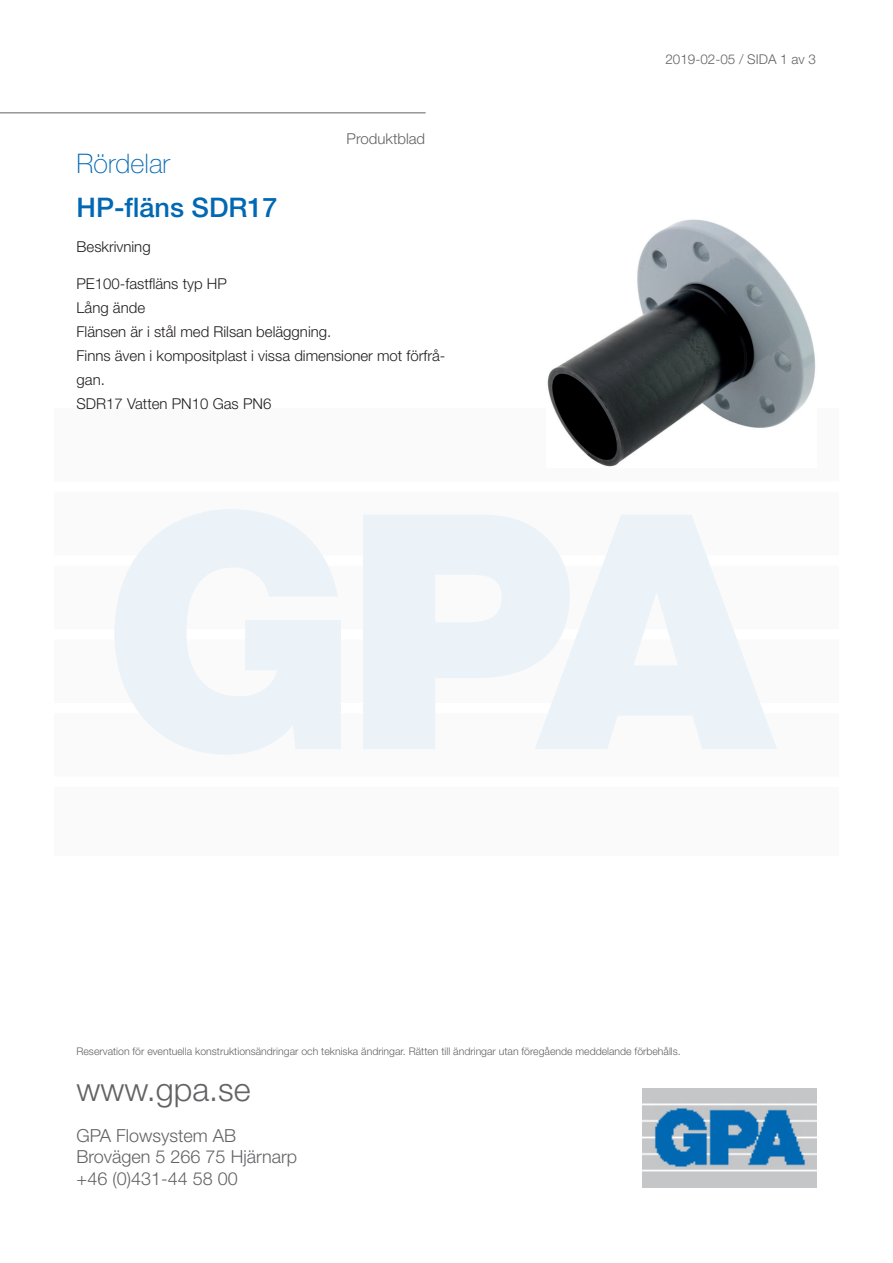
<style>
.page{position:relative;width:893px;height:1263px;background:#fff}
.page>*{position:absolute;margin:0;border:0;box-sizing:border-box;transform-origin:0 0}
.t1{font:300 32.4px "Helvetica Neue LT Std";color:#636366}
.t2{font:500 27px "Helvetica Neue LT Std";color:#0168b3}
.t3{font:100 27px "Helvetica Neue LT Std";color:#0168b3}
.t4{font:300 18px/21.6px "Helvetica Neue LT Std";color:#636366}
.t5{font:300 15px/24px "Helvetica Neue LT Std";color:#231f20}
.t6{font:300 15px "Helvetica Neue LT Std";color:#636366}
.t7{font:300 13.5px "Helvetica Neue LT Std";color:#636366}
.t8{font:300 10.5px "Helvetica Neue LT Std";color:#636366}
</style>
<div class="page">
<div style="left:54px;top:408px;width:785px;height:447px;background:#fafafa"></div>
<div style="left:54px;top:777px;width:785px;height:10px;background:#fff"></div>
<div style="left:54px;top:703px;width:785px;height:10px;background:#fff"></div>
<div style="left:54px;top:629px;width:785px;height:10px;background:#fff"></div>
<div style="left:54px;top:555px;width:785px;height:11px;background:#fff"></div>
<div style="left:54px;top:482px;width:785px;height:10px;background:#fff"></div>
<svg style="left:114px;top:509px;width:227px;height:246px;fill:#ebf3f9"></svg>
<svg style="left:363px;top:515px;width:172px;height:234px;fill:#ebf3f9"></svg>
<svg style="left:535px;top:515px;width:242px;height:234px;fill:#ebf3f9"></svg>
<hr style="left:0;top:112px;width:426px;height:1px;background:#636366">
<img style="left:643px;top:1088px;width:173px;height:99px">
<img style="left:547px;top:219px;width:269px;height:248px">
<h2 class="t3" style="left:77px;top:148px;width:95px">Rördelar</h2>
<h2 class="t2" style="left:77px;top:191px;width:203px">HP-fläns SDR17</h2>
<p class="t6" style="left:347px;top:129px;width:80px">Produktblad</p>
<p class="t5" style="left:77px;top:235px;width:76px">Beskrivning</p>
<p class="t5" style="left:77px;top:271px;width:370px">PE100-fastfläns typ HP<br>Lång ände<br>Flänsen är i stål med Rilsan beläggning.<br>Finns även i kompositplast i vissa dimensioner mot förfrå&shy;gan.<br>SDR17 Vatten PN10 Gas PN6</p>
<p class="t7" style="left:665px;top:51px;width:152px">2019-02-05 / SIDA 1 av 3</p>
<p class="t8" style="left:77px;top:1045px;width:606px">Reservation för eventuella konstruktionsändringar och tekniska ändringar. Rätten till ändringar utan föregående meddelande förbehålls.</p>
<h1 class="t1" style="left:77px;top:1069px;width:176px">www.gpa.se</h1>
<p class="t4" style="left:77px;top:1124px;width:222px">GPA Flowsystem AB<br>Brovägen 5 266 75 Hjärnarp +46 (0)431-44 58 00</p>
</div>
